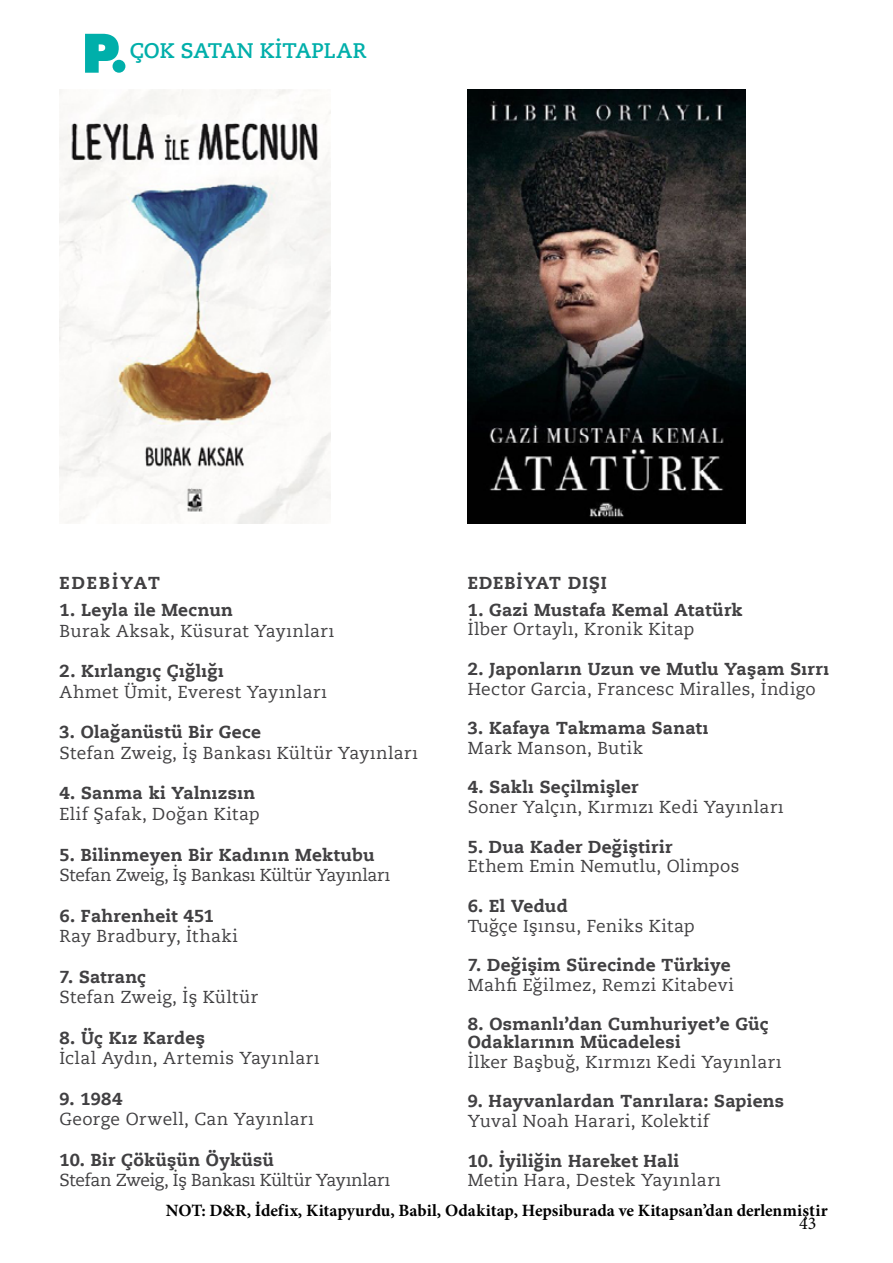
<style>
.page{position:relative;width:893px;height:1263px;background:#fff}
.page>*{position:absolute;margin:0;border:0;box-sizing:border-box;transform-origin:0 0}
.t1{font:300 21px "Caecilia LT Std";letter-spacing:-.005em;color:#00afaa}
.t2{font:18px "Minion Pro";color:#000}
.t3{font:17.25px "Caecilia LT Std Roman";letter-spacing:.02em;color:#414042}
.t4{font:700 17.25px/17.7px "Caecilia LT Std Roman";letter-spacing:.015em;color:#414042}
.t5{font:700 17.25px "Minion Pro";color:#000}
.t6{font:17.25px "Caecilia LT Std Roman";letter-spacing:-.02em;color:#414042}
.t7{font:700 17.25px "Caecilia LT Std Roman";letter-spacing:.05em;color:#414042}
.t8{font:700 17.25px "Caecilia LT Std Roman";letter-spacing:.11em;color:#414042}
</style>
<div class="page">
<img style="left:60px;top:89px;width:270px;height:434px">
<img style="left:468px;top:89px;width:277px;height:434px">
<svg style="left:85px;top:34px;width:34px;height:39px"></svg>
<div style="left:113px;top:60px;width:12px;height:13px;background:#00afaa;border-radius:50%"></div>
<p class="t1" style="left:130px;top:38px;width:238px">ÇOK SATAN KİTAPLAR</p>
<p class="t8" style="left:60px;top:572px;width:102px">EDEBİYAT</p>
<p class="t4" style="left:60px;top:601px;width:175px">1. Leyla ile Mecnun</p>
<p class="t3" style="left:60px;top:620px;width:276px">Burak Aksak, Küsurat Yayınları</p>
<p class="t4" style="left:60px;top:662px;width:166px">2. Kırlangıç Çığlığı</p>
<p class="t3" style="left:60px;top:681px;width:269px">Ahmet Ümit, Everest Yayınları</p>
<p class="t4" style="left:60px;top:723px;width:203px">3. Olağanüstü Bir Gece</p>
<p class="t3" style="left:60px;top:742px;width:360px">Stefan Zweig, İş Bankası Kültür Yayınları</p>
<p class="t4" style="left:60px;top:784px;width:197px">4. Sanma ki Yalnızsın</p>
<p class="t3" style="left:60px;top:803px;width:202px">Elif Şafak, Doğan Kitap</p>
<p class="t4" style="left:60px;top:845px;width:317px">5. Bilinmeyen Bir Kadının Mektubu</p>
<p class="t6" style="left:60px;top:864px;width:332px">Stefan Zweig, İş Bankası Kültür Yayınları</p>
<p class="t4" style="left:60px;top:906px;width:156px">6. Fahrenheit 451</p>
<p class="t3" style="left:60px;top:925px;width:180px">Ray Bradbury, İthaki</p>
<p class="t4" style="left:60px;top:968px;width:88px">7. Satranç</p>
<p class="t3" style="left:60px;top:986px;width:200px">Stefan Zweig, İş Kültür</p>
<p class="t4" style="left:60px;top:1029px;width:147px">8. Üç Kız Kardeş</p>
<p class="t3" style="left:60px;top:1047px;width:261px">İclal Aydın, Artemis Yayınları</p>
<p class="t4" style="left:60px;top:1090px;width:64px">9. 1984</p>
<p class="t3" style="left:60px;top:1108px;width:256px">George Orwell, Can Yayınları</p>
<p class="t4" style="left:60px;top:1151px;width:216px">10. Bir Çöküşün Öyküsü</p>
<p class="t6" style="left:60px;top:1169px;width:332px">Stefan Zweig, İş Bankası Kültür Yayınları</p>
<p class="t7" style="left:468px;top:572px;width:141px">EDEBİYAT DIŞI</p>
<p class="t4" style="left:468px;top:600px;width:276px">1. Gazi Mustafa Kemal Atatürk</p>
<p class="t3" style="left:468px;top:618px;width:228px">İlber Ortaylı, Kronik Kitap</p>
<p class="t4" style="left:468px;top:660px;width:363px">2. Japonların Uzun ve Mutlu Yaşam Sırrı</p>
<p class="t3" style="left:468px;top:678px;width:349px">Hector Garcia, Francesc Miralles, İndigo</p>
<p class="t4" style="left:468px;top:719px;width:242px">3. Kafaya Takmama Sanatı</p>
<p class="t3" style="left:468px;top:737px;width:177px">Mark Manson, Butik</p>
<p class="t4" style="left:468px;top:778px;width:172px">4. Saklı Seçilmişler</p>
<p class="t3" style="left:468px;top:796px;width:317px">Soner Yalçın, Kırmızı Kedi Yayınları</p>
<p class="t4" style="left:468px;top:837px;width:206px">5. Dua Kader Değiştirir</p>
<p class="t3" style="left:468px;top:855px;width:273px">Ethem Emin Nemutlu, Olimpos</p>
<p class="t4" style="left:468px;top:897px;width:102px">6. El Vedud</p>
<p class="t3" style="left:468px;top:915px;width:229px">Tuğçe Işınsu, Feniks Kitap</p>
<p class="t4" style="left:468px;top:956px;width:264px">7. Değişim Sürecinde Türkiye</p>
<p class="t3" style="left:468px;top:974px;width:268px">Mahfi Eğilmez, Remzi Kitabevi</p>
<p class="t4" style="left:468px;top:1015px;width:302px">8. Osmanlı’dan Cumhuriyet’e Güç<br>Odaklarının Mücadelesi</p>
<p class="t3" style="left:468px;top:1051px;width:315px">İlker Başbuğ, Kırmızı Kedi Yayınları</p>
<p class="t4" style="left:468px;top:1092px;width:318px">9. Hayvanlardan Tanrılara: Sapiens</p>
<p class="t3" style="left:468px;top:1110px;width:243px">Yuval Noah Harari, Kolektif</p>
<p class="t4" style="left:468px;top:1151px;width:213px">10. İyiliğin Hareket Hali</p>
<p class="t3" style="left:468px;top:1169px;width:255px">Metin Hara, Destek Yayınları</p>
<p class="t5" style="left:166px;top:1198px;width:663px">NOT: D&amp;R, İdefix, Kitapyurdu, Babil, Odakitap, Hepsiburada ve Kitapsan’dan derlenmiştir</p>
<p class="t2" style="left:799px;top:1211px;width:19px">43</p>
</div>
